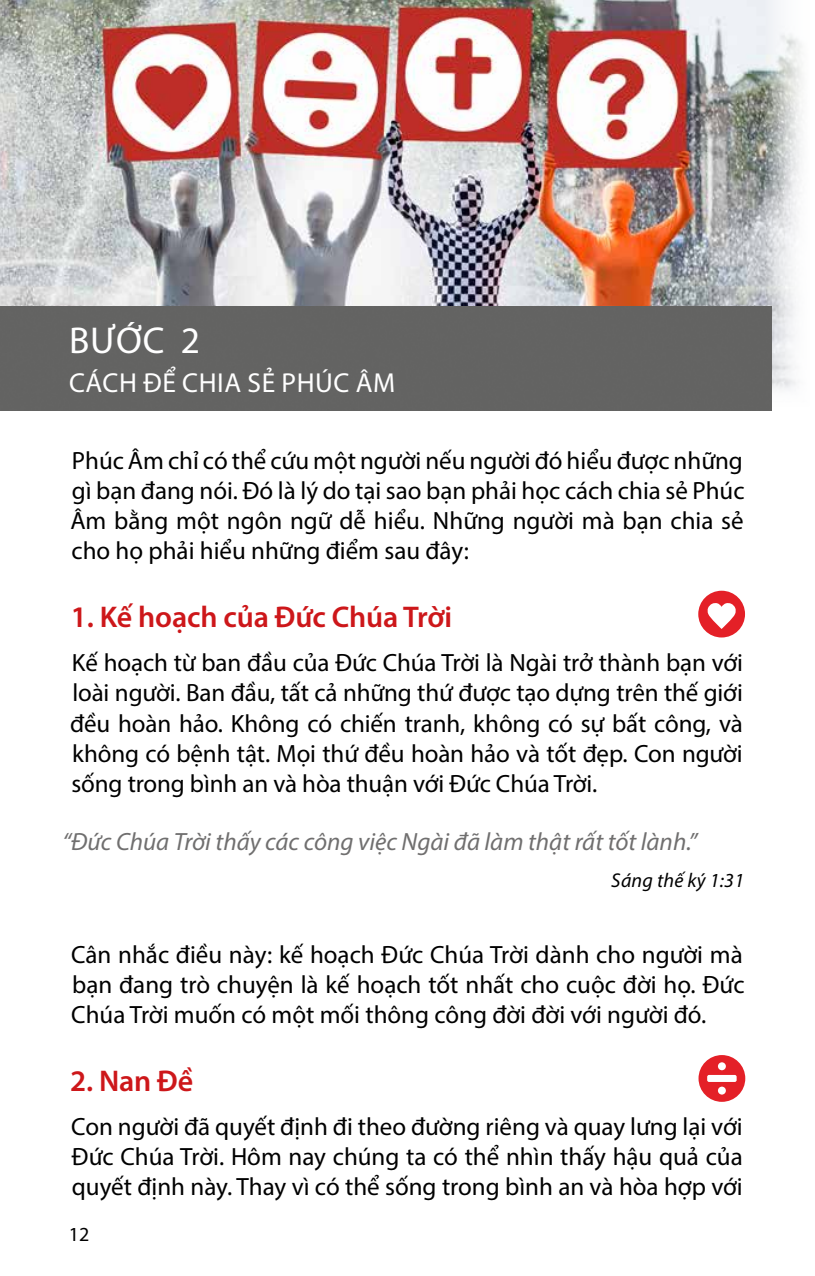
<style>
.page{position:relative;width:815px;height:1276px;background:#fff}
.page>*{position:absolute;margin:0;border:0;box-sizing:border-box;transform-origin:0 0}
.t1{font:37.5px "Myriad Pro";color:#fff}
.t2{font:600 30px "Myriad Pro";letter-spacing:-.005em;color:#cd171a}
.t3{font:27.5px "Myriad Pro";letter-spacing:.02em;color:#fff}
.t4{font:25px/30px "Myriad Pro";color:#000;text-align:justify}
.t5{font:italic 25px "Myriad Pro";color:#706f6f}
.t6{font:italic 20px "Myriad Pro";letter-spacing:.01em;color:#000}
.t7{font:20px "Myriad Pro";color:#000}
</style>
<div class="page">
<img style="left:0;top:0;width:803px;height:408px">
<svg style="left:698px;top:591px;width:47px;height:46px"></svg>
<div style="left:0;top:307px;width:771px;height:104px;background:#636362"></div>
<svg style="left:698px;top:1055px;width:47px;height:46px"></svg>
<h1 class="t1" style="left:69px;top:317px;width:133px">BƯỚC 2</h1>
<p class="t3" style="left:69px;top:366px;width:328px">CÁCH ĐỂ CHIA SẺ PHÚC ÂM</p>
<p class="t4" style="left:70px;top:445px;width:676px">Phúc Âm chỉ có thể cứu một người nếu người đó hiểu được những gì bạn đang nói. Đó là lý do tại sao bạn phải học cách chia sẻ Phúc Âm bằng một ngôn ngữ dễ hiểu. Những người mà bạn chia sẻ cho họ phải hiểu những điểm sau đây:</p>
<p class="t2" style="left:71px;top:598px;width:383px">1. Kế hoạch của Đức Chúa Trời</p>
<p class="t4" style="left:70px;top:647px;width:674px">Kế hoạch từ ban đầu của Đức Chúa Trời là Ngài trở thành bạn với loài người. Ban đầu, tất cả những thứ được tạo dựng trên thế giới đều hoàn hảo. Không có chiến tranh, không có sự bất công, và không có bệnh tật. Mọi thứ đều hoàn hảo và tốt đẹp. Con người sống trong bình an và hòa thuận với Đức Chúa Trời.</p>
<p class="t5" style="left:63px;top:826px;width:636px">“Đức Chúa Trời thấy các công việc Ngài đã làm thật rất tốt lành.”</p>
<p class="t6" style="left:611px;top:868px;width:134px">Sáng thế ký 1:31</p>
<p class="t4" style="left:71px;top:939px;width:675px">Cân nhắc điều này: kế hoạch Đức Chúa Trời dành cho người mà bạn đang trò chuyện là kế hoạch tốt nhất cho cuộc đời họ. Đức Chúa Trời muốn có một mối thông công đời đời với người đó.</p>
<p class="t2" style="left:70px;top:1062px;width:125px">2. Nan Đề</p>
<p class="t4" style="left:71px;top:1111px;width:673px">Con người đã quyết định đi theo đường riêng và quay lưng lại với Đức Chúa Trời. Hôm nay chúng ta có thể nhìn thấy hậu quả của quyết định này. Thay vì có thể sống trong bình an và hòa hợp với</p>
<p class="t7" style="left:69px;top:1221px;width:22px">12</p>
</div>
